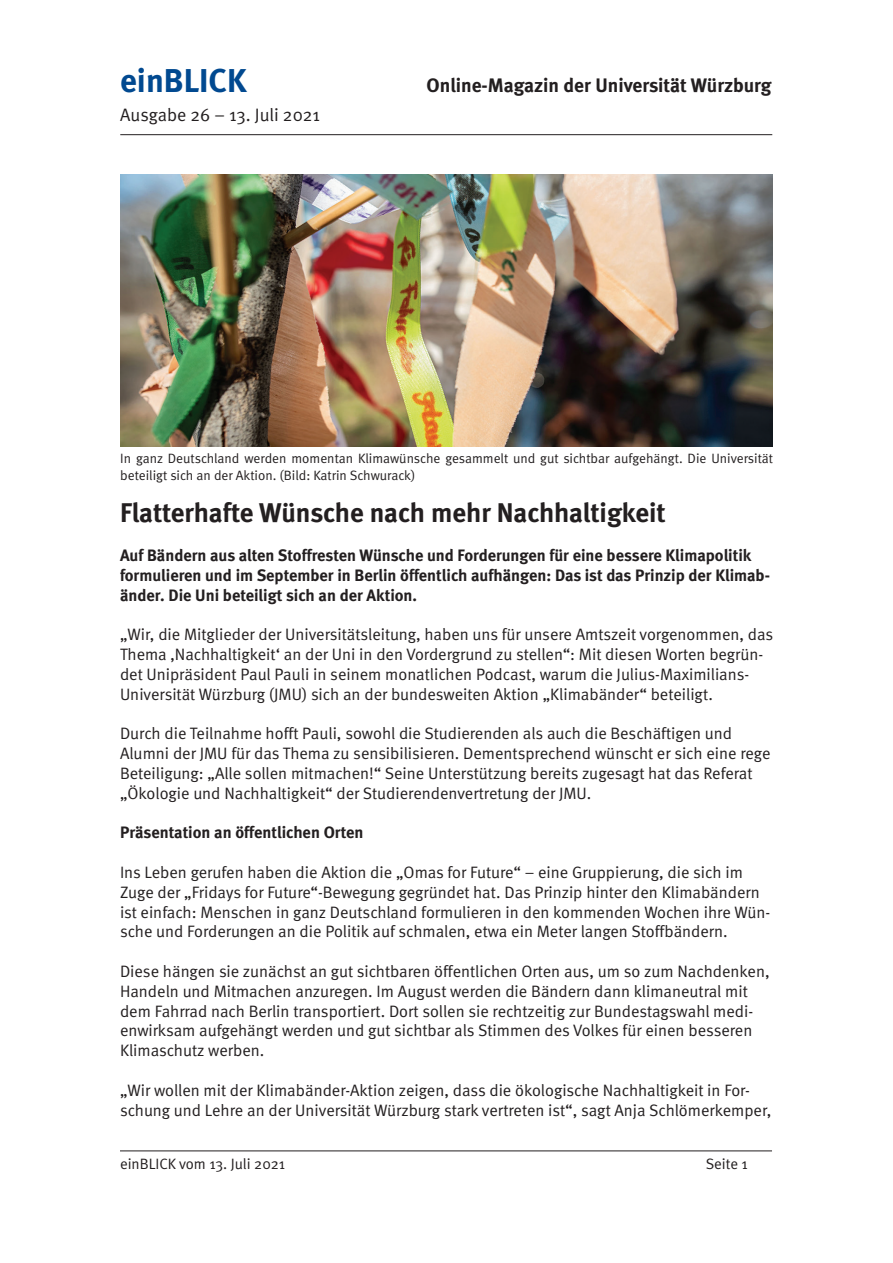
<style>
.page{position:relative;width:893px;height:1263px;background:#fff}
.page>*{position:absolute;margin:0;border:0;box-sizing:border-box;transform-origin:0 0}
.t1{font:700 33px "Meta";color:#014990}
.t2{font:700 27px "Meta";color:#231f20}
.t3{font:700 19.5px "Meta";color:#231f20}
.t4{font:18px "Meta Normal";color:#231f20}
.t5{font:16.5px/19.8px "Meta Normal";color:#231f20}
.t6{font:700 16.5px/19.8px "Meta";color:#231f20}
.t7{font:15px "Meta Normal";color:#231f20}
.t8{font:13.5px/16.2px "Meta Normal";color:#231f20}
</style>
<div class="page">
<hr style="left:120px;top:134px;width:652px;height:1px;background:#231f20">
<hr style="left:120px;top:1150px;width:652px;height:1px;background:#231f20">
<img style="left:120px;top:174px;width:653px;height:272px">
<h1 class="t1" style="left:120px;top:61px;width:128px">einBLICK</h1>
<p class="t3" style="left:427px;top:74px;width:346px">Online-Magazin der Universität Würzburg</p>
<p class="t4" style="left:120px;top:105px;width:201px">Ausgabe 26 – 13. Juli 2021</p>
<p class="t8" style="left:120px;top:450px;width:654px">In ganz Deutschland werden momentan Klimawünsche gesammelt und gut sichtbar aufgehängt. Die Universität beteiligt sich an der Aktion. (Bild: Katrin Schwurack)</p>
<h2 class="t2" style="left:120px;top:496px;width:547px">Flatterhafte Wünsche nach mehr Nachhaltigkeit</h2>
<p class="t6" style="left:120px;top:545px;width:651px">Auf Bändern aus alten Stoffresten Wünsche und Forderungen für eine bessere Klimapolitik formulieren und im September in Berlin öffentlich aufhängen: Das ist das Prinzip der Klimab&shy;änder. Die Uni beteiligt sich an der Aktion.</p>
<p class="t5" style="left:120px;top:625px;width:655px">„Wir, die Mitglieder der Universitätsleitung, haben uns für unsere Amtszeit vorgenommen, das Thema ‚Nachhaltigkeit‘ an der Uni in den Vordergrund zu stellen“: Mit diesen Worten begrün&shy;det Unipräsident Paul Pauli in seinem monatlichen Podcast, warum die Julius-Maximilians-Universität Würzburg (JMU) sich an der bundesweiten Aktion „Klimabänder“ beteiligt.</p>
<p class="t5" style="left:120px;top:724px;width:652px">Durch die Teilnahme hofft Pauli, sowohl die Studierenden als auch die Beschäftigen und Alumni der JMU für das Thema zu sensibilisieren. Dementsprechend wünscht er sich eine rege Beteiligung: „Alle sollen mitmachen!“ Seine Unterstützung bereits zugesagt hat das Referat „Ökologie und Nachhaltigkeit“ der Studierendenvertretung der JMU.</p>
<p class="t6" style="left:120px;top:823px;width:245px">Präsentation an öffentlichen Orten</p>
<p class="t5" style="left:120px;top:862px;width:652px">Ins Leben gerufen haben die Aktion die „Omas for Future“ – eine Gruppierung, die sich im Zuge der „Fridays for Future“-Bewegung gegründet hat. Das Prinzip hinter den Klimabändern ist einfach: Menschen in ganz Deutschland formulieren in den kommenden Wochen ihre Wün&shy;sche und Forderungen an die Politik auf schmalen, etwa ein Meter langen Stoffbändern.</p>
<p class="t5" style="left:120px;top:961px;width:651px">Diese hängen sie zunächst an gut sichtbaren öffentlichen Orten aus, um so zum Nachdenken, Handeln und Mitmachen anzuregen. Im August werden die Bändern dann klimaneutral mit dem Fahrrad nach Berlin transportiert. Dort sollen sie rechtzeitig zur Bundestagswahl medi&shy;enwirksam aufgehängt werden und gut sichtbar als Stimmen des Volkes für einen besseren Klimaschutz werben.</p>
<p class="t5" style="left:120px;top:1080px;width:653px">„Wir wollen mit der Klimabänder-Aktion zeigen, dass die ökologische Nachhaltigkeit in For&shy;schung und Lehre an der Universität Würzburg stark vertreten ist“, sagt Anja Schlömerkemper,</p>
<p class="t7" style="left:120px;top:1155px;width:167px">einBLICK vom 13. Juli 2021</p>
<p class="t7" style="left:706px;top:1155px;width:44px">Seite 1</p>
</div>
